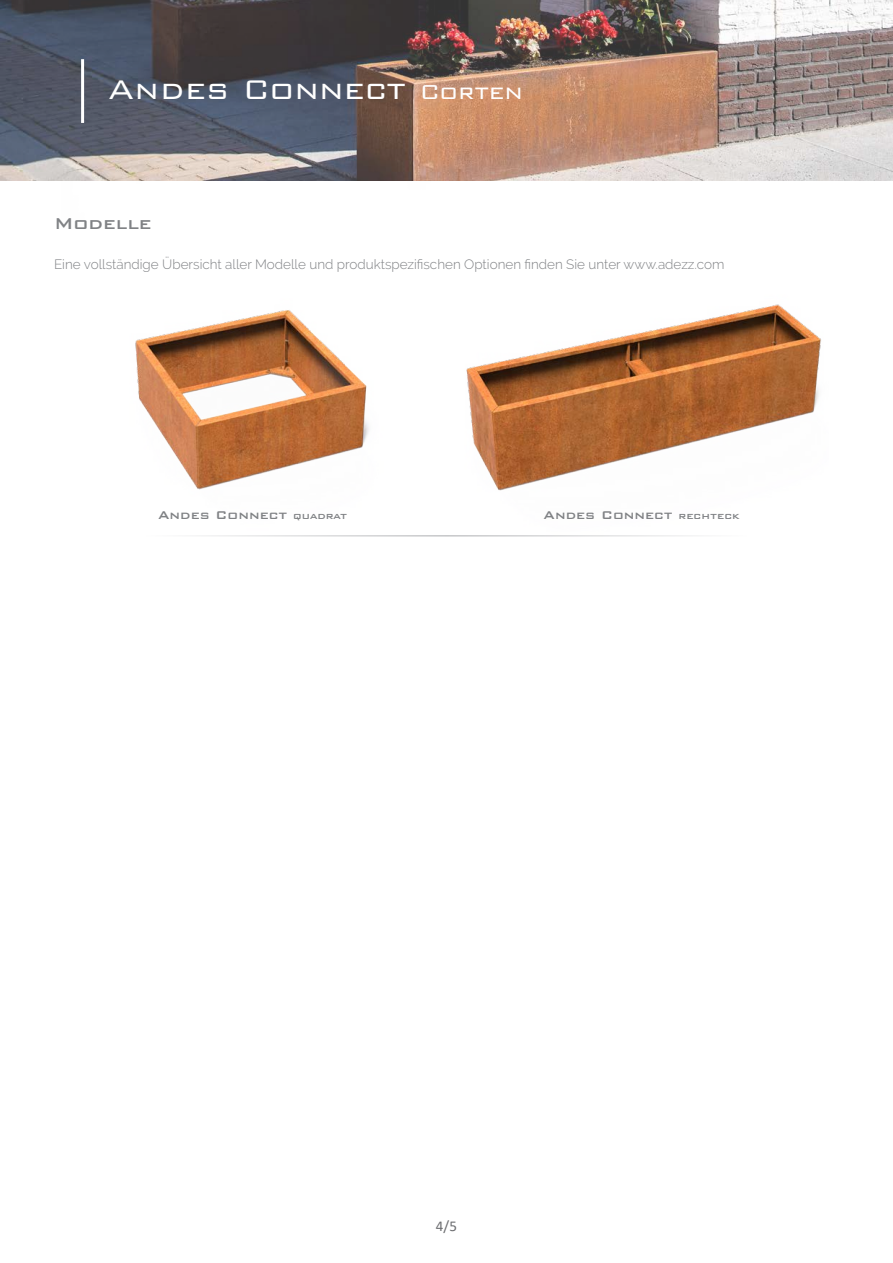
<style>
.page{position:relative;width:893px;height:1263px;background:#fff}
.page>*{position:absolute;margin:0;border:0;box-sizing:border-box;transform-origin:0 0}
.t1{font:300 36px "Bank Gothic BT";color:#fff}
.t2{font:500 21px "Bank Gothic BT";color:#808285}
.t3{font:500 15px "Bank Gothic BT";color:#808285}
.t4{font:15px "Calibri";color:#6c6d70}
.t5{font:300 13.5px "Raleway";color:#808285}
.s1{font-size:27px}
.s2{font-size:12px}
</style>
<div class="page">
<img style="left:0;top:0;width:893px;height:180px">
<img style="left:62px;top:172px;width:381px;height:365px">
<img style="left:454px;top:180px;width:374px;height:357px">
<hr style="left:146px;top:535px;width:601px;height:1px;background:#c5c6c8">
<hr style="left:81px;top:59px;width:3px;height:64px;background:#fff">
<h1 class="t1" style="left:108px;top:70px;width:416px">Andes Connect <span class="s1">Corten</span></h1>
<h2 class="t2" style="left:54px;top:212px;width:99px">Modelle</h2>
<p class="t5" style="left:54px;top:256px;width:672px">Eine vollständige Übersicht aller Modelle und produktspezifischen Optionen finden Sie unter www.adezz.com</p>
<p class="t3" style="left:158px;top:507px;width:191px">Andes Connect <span class="s2">quadrat</span></p>
<p class="t3" style="left:543px;top:507px;width:198px">Andes Connect <span class="s2">rechteck</span></p>
<p class="t4" style="left:436px;top:1216px;width:22px">4/5</p>
</div>
